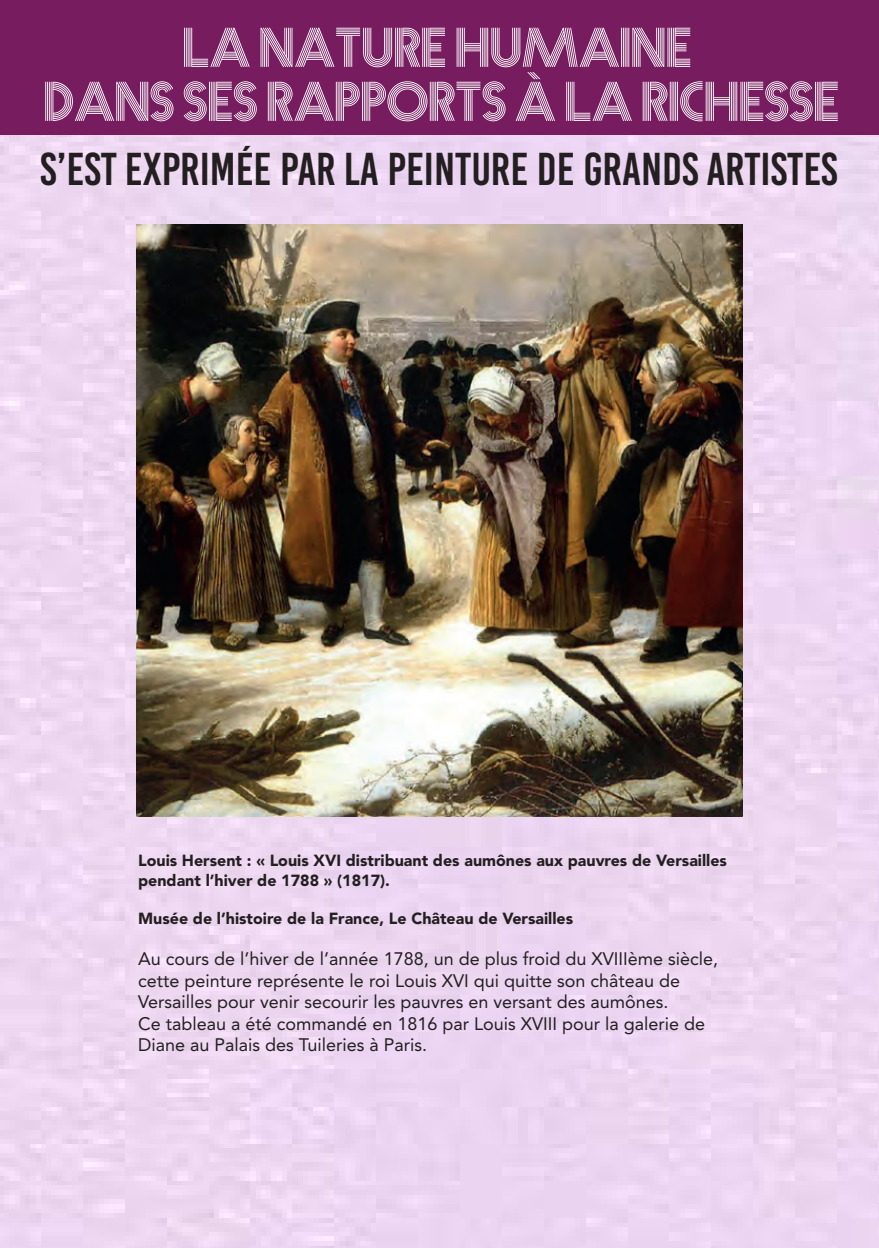
<style>
.page{position:relative;width:879px;height:1248px;background:#fff}
.page>*{position:absolute;margin:0;border:0;box-sizing:border-box;transform-origin:0 0}
.t1{font:50px/54px "Prisma";color:#fff;text-align:center}
.t2{font:46px "Bebas Kai";color:#231f20}
.t3{font:18px/21.6px "Avenir";color:#231f20}
.t4{font:900 16px/19.2px "Avenir";color:#231f20}
</style>
<div class="page">
<div style="left:0;top:135px;width:879px;height:1112px;background:#edd6f1"></div>
<div style="left:0;top:0;width:879px;height:135px;background:#761c5f"></div>
<img style="left:137px;top:225px;width:606px;height:591px">
<h1 class="t1" style="left:42px;top:18px;width:797px">LA NATURE HUMAINE<br>DANS SES RAPPORTS À LA RICHESSE</h1>
<h2 class="t2" style="left:40px;top:144px;width:799px">S’EST EXPRIMÉE PAR LA PEINTURE DE GRANDS ARTISTES</h2>
<p class="t4" style="left:138px;top:852px;width:590px">Louis Hersent : « Louis XVI distribuant des aumônes aux pauvres de Versailles pendant l’hiver de 1788 » (1817).</p>
<p class="t4" style="left:138px;top:909px;width:436px">Musée de l’histoire de la France, Le Château de Versailles</p>
<p class="t3" style="left:138px;top:947px;width:581px">Au cours de l’hiver de l’année 1788, un de plus froid du XVIIIème siècle, cette peinture représente le roi Louis XVI qui quitte son château de Versailles pour venir secourir les pauvres en versant des aumônes.<br>Ce tableau a été commandé en 1816 par Louis XVIII pour la galerie de Diane au Palais des Tuileries à Paris.</p>
</div>
